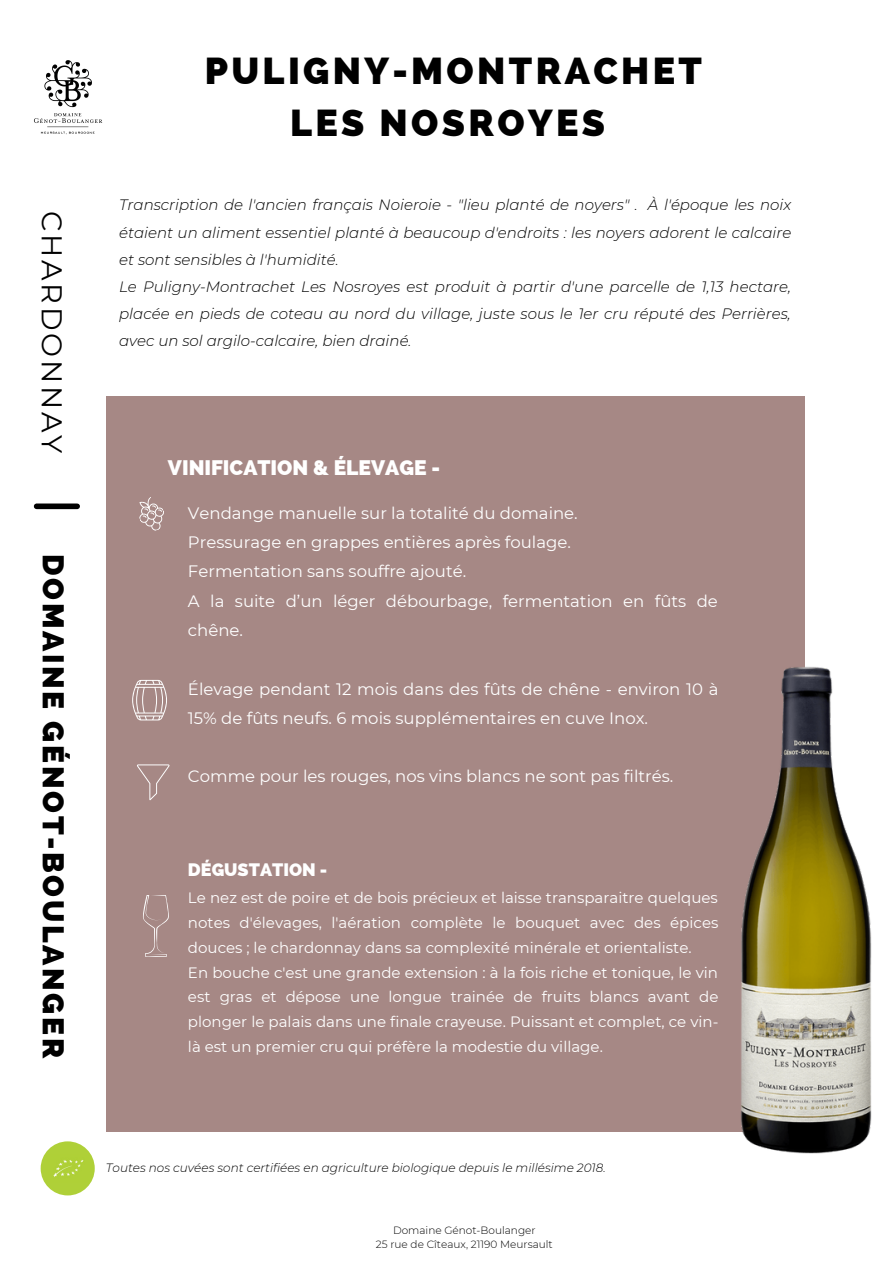
<style>
.page{position:relative;width:894px;height:1264px;background:#fff}
.page>*{position:absolute;margin:0;border:0;box-sizing:border-box;transform-origin:0 0}
.t1{font:800 37.5px/51.8px "Raleway";letter-spacing:.09em;color:#000;text-align:center}
.t2{font:800 30px "Raleway";letter-spacing:.09em;color:#000}
.t3{font:28.5px "Montserrat";letter-spacing:.1em;color:#000}
.t4{font:800 21px "Raleway";color:#fff}
.t5{font:800 18px "Raleway";color:#fff}
.t6{font:16.5px/29.2px "Montserrat";color:#fff}
.t7{font:15px/24.8px "Montserrat";color:#fff}
.t8{font:italic 300 15px/27px "Montserrat";color:#000}
.t9{font:italic 300 12px "Montserrat";color:#000}
.t10{font:300 10.5px/14px "Montserrat";color:#000;text-align:center}
</style>
<div class="page">
<div style="left:37px;top:503px;width:40px;height:6px;background:#000"></div>
<div style="left:106px;top:396px;width:698px;height:735px;background:#a68885"></div>
<div style="left:41px;top:1141px;width:54px;height:54px;background:#afd038;border-radius:50%"></div>
<img style="left:53px;top:1160px;width:31px;height:17px">
<svg style="left:139px;top:497px;width:25px;height:34px"></svg>
<img style="left:740px;top:666px;width:131px;height:487px">
<img style="left:33px;top:60px;width:70px;height:75px">
<svg style="left:137px;top:764px;width:32px;height:36px"></svg>
<svg style="left:132px;top:680px;width:35px;height:40px"></svg>
<svg style="left:143px;top:895px;width:26px;height:61px"></svg>
<h3 class="t3" style="left:69px;top:210px;width:244px;rotate:90deg">CHARDONNAY</h3>
<h2 class="t2" style="left:71px;top:554px;width:505px;rotate:90deg">DOMAINE GÉNOT-BOULANGER</h2>
<h1 class="t1" style="left:205px;top:45px;width:498px">PULIGNY-MONTRACHET<br>LES NOSROYES</h1>
<p class="t8" style="left:119px;top:191px;width:673px">Transcription de l'ancien français Noieroie - "lieu planté de noyers" . À l'époque les noix étaient un aliment essentiel planté à beaucoup d'endroits : les noyers adorent le calcaire et sont sensibles à l'humidité.<br>Le Puligny-Montrachet Les Nosroyes est produit à partir d'une parcelle de 1,13 hectare, placée en pieds de coteau au nord du village, juste sous le 1er cru réputé des Perrières, avec un sol argilo-calcaire, bien drainé.</p>
<h3 class="t4" style="left:168px;top:456px;width:273px">VINIFICATION &amp; ÉLEVAGE -</h3>
<p class="t6" style="left:188px;top:498px;width:531px">Vendange manuelle sur la totalité du domaine.<br>Pressurage en grappes entières après foulage.<br>Fermentation sans souffre ajouté.<br>A la suite d’un léger débourbage, fermentation en fûts de chêne.</p>
<p class="t6" style="left:188px;top:674px;width:532px">Élevage pendant 12 mois dans des fûts de chêne - environ 10 à<br>15% de fûts neufs. 6 mois supplémentaires en cuve Inox.</p>
<p class="t6" style="left:188px;top:762px;width:486px">Comme pour les rouges, nos vins blancs ne sont pas filtrés.</p>
<p class="t5" style="left:188px;top:859px;width:141px">DÉGUSTATION -</p>
<p class="t7" style="left:188px;top:885px;width:532px">Le nez est de poire et de bois précieux et laisse transparaitre quelques notes d'élevages, l'aération complète le bouquet avec des épices douces ; le chardonnay dans sa complexité minérale et orientaliste.<br>En bouche c'est une grande extension : à la fois riche et tonique, le vin est gras et dépose une longue trainée de fruits blancs avant de plonger le palais dans une finale crayeuse. Puissant et complet, ce vin&shy;là est un premier cru qui préfère la modestie du village.</p>
<p class="t9" style="left:106px;top:1160px;width:501px">Toutes nos cuvées sont certifiées en agriculture biologique depuis le millésime 2018.</p>
<p class="t10" style="left:376px;top:1223px;width:178px">Domaine Génot-Boulanger<br>25 rue de Cîteaux, 21190 Meursault</p>
</div>
